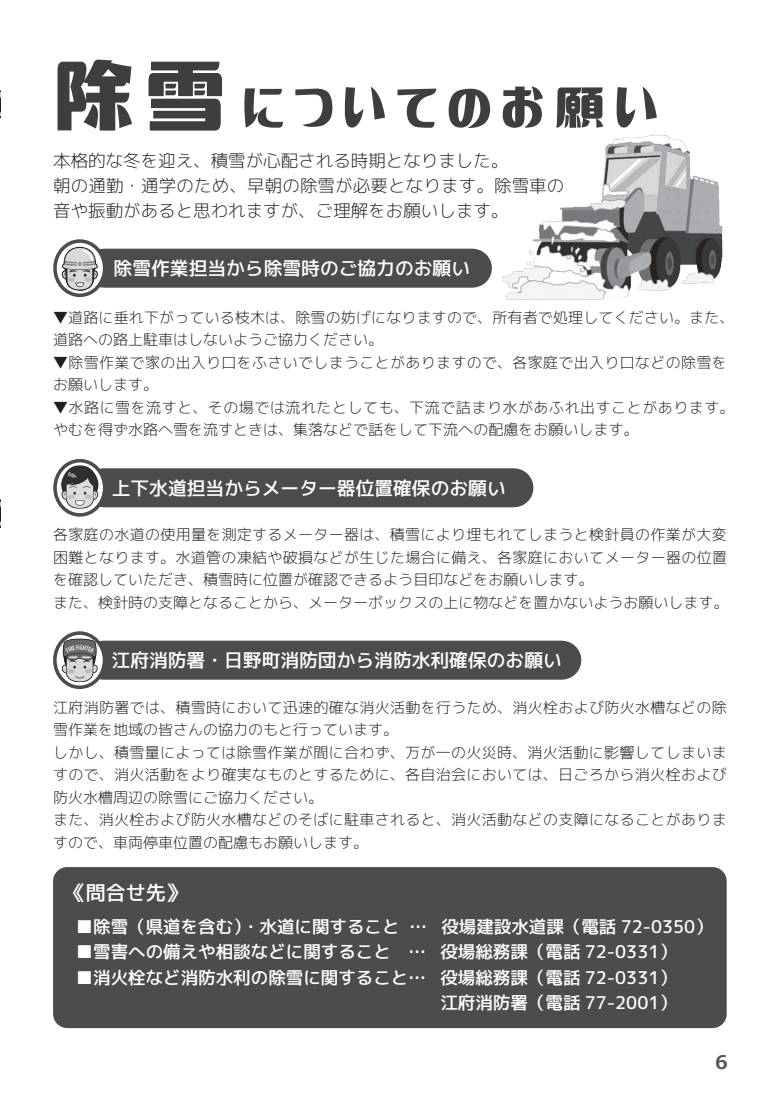
<style>
.page{position:relative;width:780px;height:1099px;background:#fff}
.page>*{position:absolute;margin:0;border:0;box-sizing:border-box;transform-origin:0 0}
.t1{font:84.38px "GN Koharuiro Sunray";letter-spacing:.145em;color:#3e3e3f;scale:.78 1}
.t2{font:20px "mgenplus 1 c medium";color:#fff}
.t3{font:18.75px "mgenplus 1 c medium";color:#fff}
.t4{font:700 18.75px "Meiryo";color:#57585a}
.t5{font:17.5px "mgenplus 1 c medium";color:#fff}
.t6{font:17.5px/25.4px "mgenplus 1 c light";color:#231f20}
.t7{font:15px/22.5px "mgenplus 1 c light";letter-spacing:.02em;color:#231f20}
.s1{font-size:144.38px}
</style>
<div class="page">
<div style="left:53px;top:867px;width:673px;height:161px;background:#4b4c4d;border-radius:14px"></div>
<div style="left:103px;top:640px;width:459px;height:39px;background:#4b4c4d"></div>
<svg style="left:55px;top:633px;width:49px;height:54px"></svg>
<img style="left:59px;top:636px;width:40px;height:49px">
<div style="left:53px;top:631px;width:53px;height:58px;border:4px solid #4b4c4d;border-radius:50%"></div>
<div style="left:103px;top:468px;width:411px;height:39px;background:#4b4c4d"></div>
<svg style="left:55px;top:460px;width:50px;height:55px"></svg>
<img style="left:61px;top:465px;width:38px;height:46px">
<div style="left:53px;top:459px;width:53px;height:57px;border:4px solid #4b4c4d;border-radius:50%"></div>
<div style="left:104px;top:249px;width:368px;height:39px;background:#4b4c4d"></div>
<svg style="left:55px;top:241px;width:50px;height:54px"></svg>
<img style="left:60px;top:245px;width:40px;height:46px">
<div style="left:53px;top:239px;width:53px;height:58px;border:4px solid #4b4c4d;border-radius:50%"></div>
<img style="left:503px;top:134px;width:220px;height:166px">
<svg style="left:0;top:499px;width:1px;height:29px"></svg>
<svg style="left:0;top:90px;width:1px;height:29px"></svg>
<h1 class="t1" style="left:53px;top:70px;width:777px"><span class="s1">除雪</span>についてのお願い</h1>
<p class="t6" style="left:53px;top:147px;width:512px">本格的な冬を迎え、積雪が心配される時期となりました。<br>朝の通勤・通学のため、早朝の除雪が必要となります。除雪車の音や振動があると思われますが、ご理解をお願いします。</p>
<p class="t3" style="left:114px;top:255px;width:358px">除雪作業担当から除雪時のご協力のお願い</p>
<p class="t7" style="left:53px;top:306px;width:682px">▼道路に垂れ下がっている枝木は、除雪の妨げになりますので、所有者で処理してください。また、道路への路上駐車はしないようご協力ください。</p>
<p class="t7" style="left:53px;top:351px;width:675px">▼除雪作業で家の出入り口をふさいでしまうことがありますので、各家庭で出入り口などの除雪をお願いします。</p>
<p class="t7" style="left:53px;top:396px;width:682px">▼水路に雪を流すと、その場では流れたとしても、下流で詰まり水があふれ出すことがあります。やむを得ず水路へ雪を流すときは、集落などで話をして下流への配慮をお願いします。</p>
<p class="t3" style="left:112px;top:474px;width:395px">上下水道担当からメーター器位置確保のお願い</p>
<p class="t7" style="left:53px;top:523px;width:676px">各家庭の水道の使用量を測定するメーター器は、積雪により埋もれてしまうと検針員の作業が大変困難となります。水道管の凍結や破損などが生じた場合に備え、各家庭においてメーター器の位置を確認していただき、積雪時に位置が確認できるよう目印などをお願いします。<br>また、検針時の支障となることから、メーターボックスの上に物などを置かないようお願いします。</p>
<p class="t3" style="left:112px;top:646px;width:451px">江府消防署・日野町消防団から消防水利確保のお願い</p>
<p class="t7" style="left:53px;top:695px;width:675px">江府消防署では、積雪時において迅速的確な消火活動を行うため、消火栓および防火水槽などの除雪作業を地域の皆さんの協力のもと行っています。<br>しかし、積雪量によっては除雪作業が間に合わず、万が一の火災時、消火活動に影響してしまいますので、消火活動をより確実なものとするために、各自治会においては、日ごろから消火栓および防火水槽周辺の除雪にご協力ください。<br>また、消火栓および防火水槽などのそばに駐車されると、消火活動などの支障になることがありますので、車両停車位置の配慮もお願いします。</p>
<h2 class="t2" style="left:66px;top:878px;width:121px">《問合せ先《</h2>
<p class="t5" style="left:76px;top:913px;width:325px">■除雪（県道を含む）・水道に関すること</p>
<p class="t5" style="left:409px;top:913px;width:19px">…</p>
<p class="t5" style="left:76px;top:939px;width:351px">■雪害への備えや相談などに関すること　…</p>
<p class="t5" style="left:76px;top:964px;width:351px">■消火栓など消防水利の除雪に関すること…</p>
<p class="t5" style="left:441px;top:913px;width:273px">役場建設水道課（電話 72-0350(</p>
<p class="t5" style="left:440px;top:939px;width:238px">役場総務課（電話 72-0331(</p>
<p class="t5" style="left:440px;top:964px;width:238px">役場総務課（電話 72-0331(</p>
<p class="t5" style="left:440px;top:990px;width:238px">江府消防署（電話 77-2001(</p>
<p class="t4" style="left:715px;top:1049px;width:14px">6</p>
</div>
